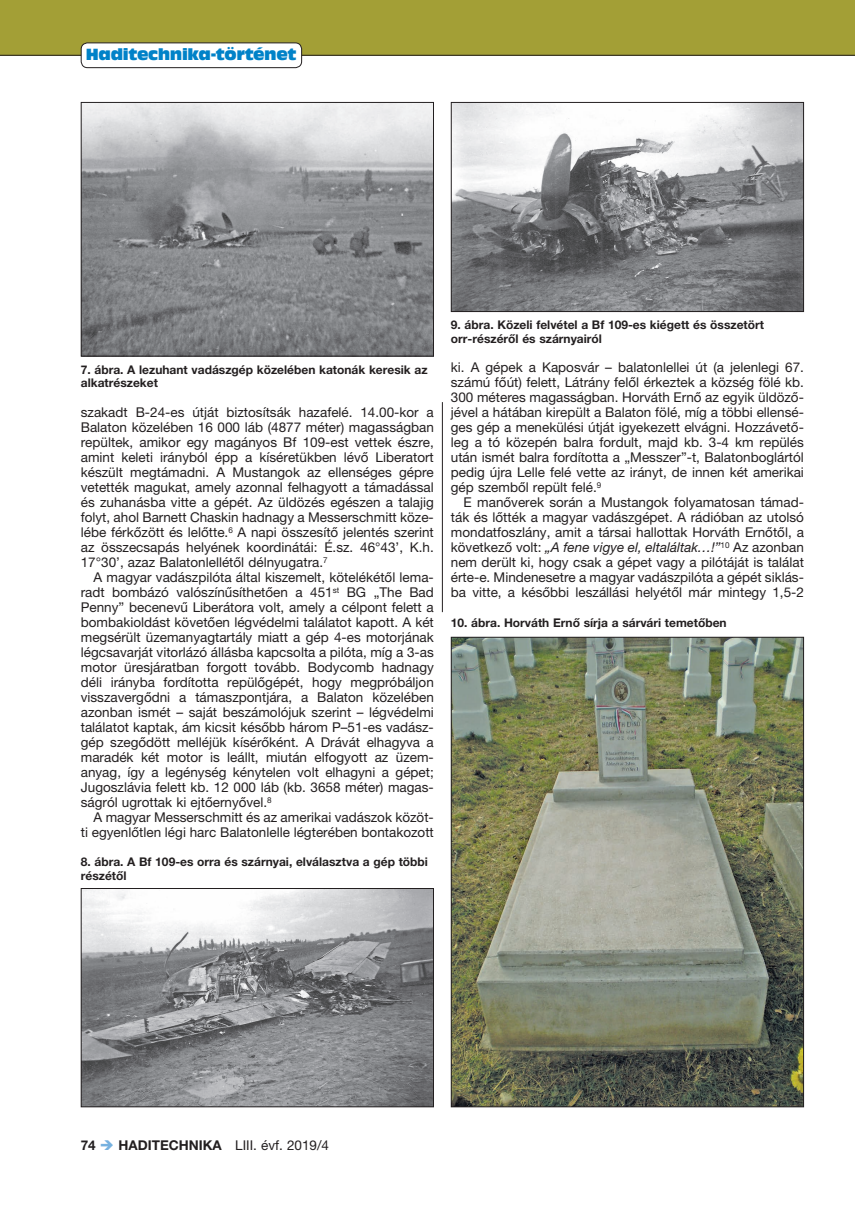
<style>
.page{position:relative;width:855px;height:1212px;background:#fff}
.page>*{position:absolute;margin:0;border:0;box-sizing:border-box;transform-origin:0 0}
.t1{font:15px "Antique Olive Compact";letter-spacing:-.02em;color:#0082c8}
.t2{font:13.5px/15px "Helvetica Neue LT Pro";color:#231f20;text-align:justify}
.t3{font:700 12px/13.5px "Helvetica Neue LT Pro";color:#231f20}
.s1{font-style:italic}
.s2{font-weight:700}
.s3{color:#76b1df}
</style>
<div class="page">
<div style="left:0;top:0;width:855px;height:55px;background:#a39f36"></div>
<hr style="left:0;top:55px;width:855px;height:1px;background:#231f20">
<div style="left:81px;top:43px;width:221px;height:25px;background:#fff;border-radius:6px"></div>
<div style="left:81px;top:43px;width:221px;height:25px;border:1px solid #231f20;border-radius:6px"></div>
<img style="left:83px;top:104px;width:349px;height:250px">
<div style="left:81px;top:102px;width:353px;height:254px;border:1px solid #231f20"></div>
<img style="left:83px;top:890px;width:349px;height:215px">
<div style="left:81px;top:888px;width:353px;height:219px;border:1px solid #231f20"></div>
<img style="left:453px;top:104px;width:349px;height:206px">
<div style="left:451px;top:102px;width:353px;height:210px;border:1px solid #231f20"></div>
<img style="left:453px;top:639px;width:349px;height:466px">
<hr style="left:442px;top:402px;width:1px;height:210px;background:#231f20">
<p class="t1" style="left:86px;top:44px;width:212px">Haditechnika-történet</p>
<p class="t3" style="left:81px;top:362px;width:348px">7. ábra. A lezuhant vadászgép közelében katonák keresik az alkatrészeket</p>
<p class="t2" style="left:81px;top:405px;width:354px">szakadt B-24-es útját biztosítsák hazafelé. 14.00-kor a Balaton közelében 16 000 láb (4877 méter) magasságban repültek, amikor egy magányos Bf 109-est vettek észre, amint keleti irányból épp a kíséretükben lévő Liberatort készült megtámadni. A Mustangok az ellenséges gépre vetették magukat, amely azonnal felhagyott a támadással és zuhanásba vitte a gépét. Az üldözés egészen a talajig folyt, ahol Barnett Chaskin hadnagy a Messerschmitt köze&shy;lébe férkőzött és lelőtte.<sup>6</sup> A napi összesítő jelentés szerint az összecsapás helyének koordinátái: É.sz. 46°43’, K.h.<br>17°30’, azaz Balatonlellétől délnyugatra.<sup>7</sup></p>
<p class="t2" style="left:81px;top:570px;width:354px;text-indent:13px">A magyar vadászpilóta által kiszemelt, kötelékétől lema&shy;radt bombázó valószínűsíthetően a 451<sup>st</sup> BG „The Bad Penny” becenevű Liberátora volt, amely a célpont felett a bombakioldást követően légvédelmi találatot kapott. A két megsérült üzemanyagtartály miatt a gép 4-es motorjának légcsavarját vitorlázó állásba kapcsolta a pilóta, míg a 3-as motor üresjáratban forgott tovább. Bodycomb hadnagy déli irányba fordította repülőgépét, hogy megpróbáljon visszavergődni a támaszpontjára, a Balaton közelében azonban ismét – saját beszámolójuk szerint – légvédelmi találatot kaptak, ám kicsit később három P–51-es vadász&shy;gép szegődött melléjük kísérőként. A Drávát elhagyva a maradék két motor is leállt, miután elfogyott az üzem&shy;anyag, így a legénység kénytelen volt elhagyni a gépet; Jugoszlávia felett kb. 12 000 láb (kb. 3658 méter) magas&shy;ságról ugrottak ki ejtőernyővel.<sup>8</sup></p>
<p class="t2" style="left:81px;top:810px;width:354px;text-align:right">A magyar Messerschmitt és az amerikai vadászok közöt-<br>ti egyenlőtlen légi harc Balatonlelle légterében bontakozott</p>
<p class="t3" style="left:81px;top:855px;width:349px">8. ábra. A Bf 109-es orra és szárnyai, elválasztva a gép többi részétől</p>
<p class="t3" style="left:451px;top:318px;width:315px">9. ábra. Közeli felvétel a Bf 109-es kiégett és összetört orr-részéről és szárnyairól</p>
<p class="t2" style="left:451px;top:360px;width:354px">ki. A gépek a Kaposvár – balatonlellei út (a jelenlegi 67. számú főút) felett, Látrány felől érkeztek a község fölé kb.<br>300 méteres magasságban. Horváth Ernő az egyik üldöző&shy;jével a hátában kirepült a Balaton fölé, míg a többi ellensé&shy;ges gép a menekülési útját igyekezett elvágni. Hozzávető&shy;leg a tó közepén balra fordult, majd kb. 3-4 km repülés után ismét balra fordította a „Messzer”-t, Balatonboglártól pedig újra Lelle felé vette az irányt, de innen két amerikai gép szemből repült felé.<sup>9</sup></p>
<p class="t2" style="left:451px;top:495px;width:354px;text-indent:13px">E manőverek során a Mustangok folyamatosan támad&shy;ták és lőtték a magyar vadászgépet. A rádióban az utolsó mondatfoszlány, amit a társai hallottak Horváth Ernőtől, a következő volt: <span class="s1">„A fene vigye el, eltaláltak…!”</span><sup>10</sup> Az azonban nem derült ki, hogy csak a gépet vagy a pilótáját is találat érte-e. Mindenesetre a magyar vadászpilóta a gépét siklás&shy;ba vitte, a későbbi leszállási helyétől már mintegy 1,5-2</p>
<p class="t3" style="left:451px;top:616px;width:277px">10. ábra. Horváth Ernő sírja a sárvári temetőben</p>
<p class="t2" style="left:81px;top:1137px;width:250px"><span class="s2">74</span> <span class="s3">➔</span> <span class="s2">HADITECHNIKA</span> LIII. évf. 2019/4</p>
</div>
